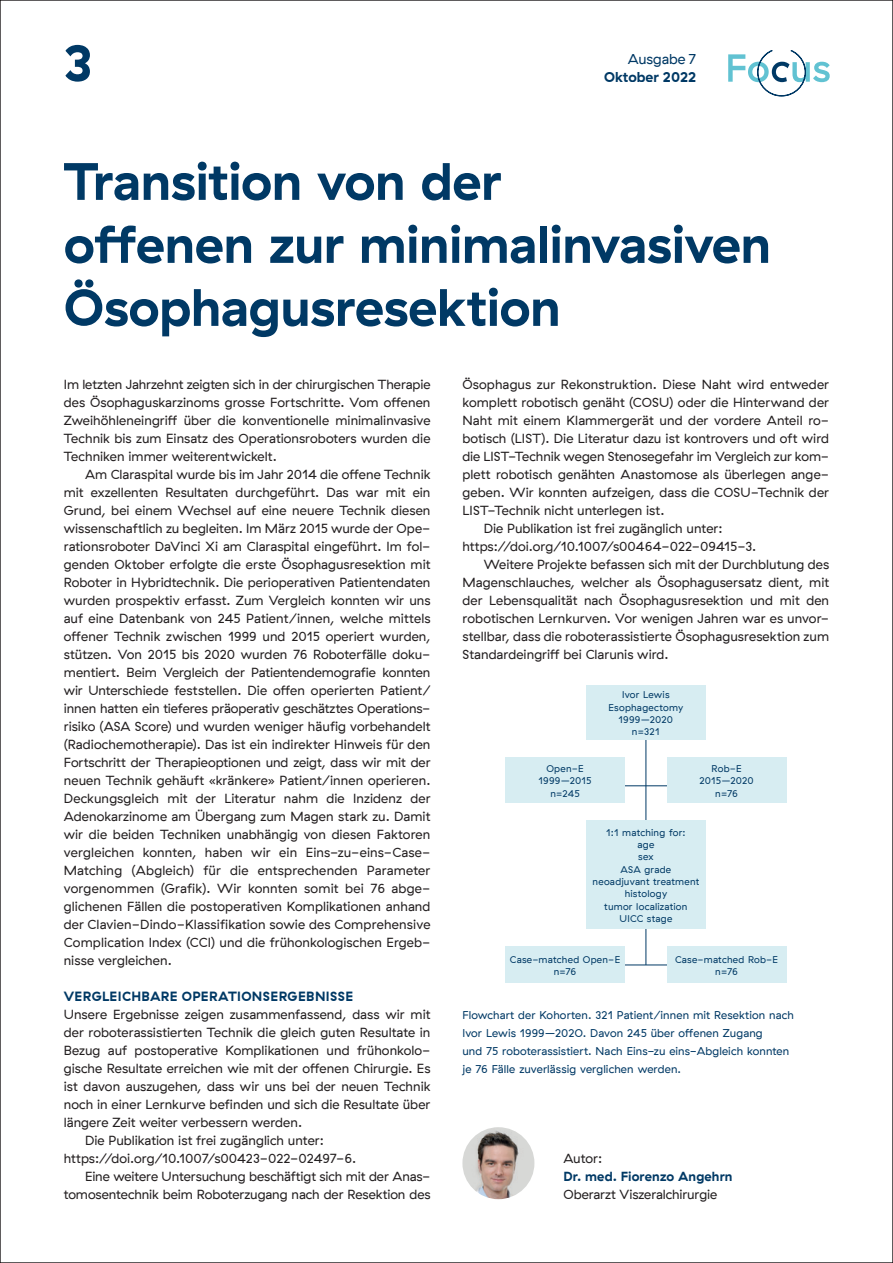
<style>
.page{position:relative;width:893px;height:1263px;background:#fff}
.page>*{position:absolute;margin:0;border:0;box-sizing:border-box;transform-origin:0 0}
.t1{font:700 52.5px/63px "GT Haptik";letter-spacing:-.01em;color:#003965}
.t2{font:700 14.25px "GT Haptik";color:#003965}
.t3{font:14.25px "GT Haptik";color:#003965}
.t4{font:700 13.35px "GT Haptik";letter-spacing:.03em;color:#003965}
.t5{font:13.2px/18px "GT Haptik";letter-spacing:.005em;color:#231f20;text-align:justify}
.t6{font:700 13.2px "GT Haptik";letter-spacing:.01em;color:#003965}
.t7{font:11.25px/18px "GT Haptik";letter-spacing:.01em;color:#003965}
.t8{font:9.75px/12.3px "GT Haptik";letter-spacing:.025em;color:#003965;text-align:center}
</style>
<div class="page">
<svg style="left:728px;top:50px;width:102px;height:46px"></svg>
<img style="left:462px;top:1127px;width:72px;height:72px;border-radius:36px">
<hr style="left:645px;top:713px;width:1px;height:252px;background:#003965">
<div style="left:586px;top:686px;width:119px;height:54px;background:#d7edf2"></div>
<div style="left:586px;top:821px;width:119px;height:108px;background:#d7edf2"></div>
<hr style="left:614px;top:964px;width:64px;height:1px;background:#003965">
<hr style="left:614px;top:785px;width:64px;height:1px;background:#003965">
<div style="left:667px;top:947px;width:119px;height:36px;background:#d7edf2"></div>
<div style="left:505px;top:947px;width:120px;height:36px;background:#d7edf2"></div>
<div style="left:505px;top:758px;width:120px;height:45px;background:#d7edf2"></div>
<div style="left:667px;top:758px;width:119px;height:45px;background:#d7edf2"></div>
<h1 class="t1" style="left:64px;top:32px;width:31px">3</h1>
<p class="t3" style="left:628px;top:51px;width:70px">Ausgabe 7</p>
<p class="t2" style="left:604px;top:68px;width:94px">Oktober 2022</p>
<h1 class="t1" style="left:64px;top:150px;width:709px">Transition von der<br>offenen zur minimalinvasiven<br>Ösophagusresektion</h1>
<p class="t5" style="left:64px;top:375px;width:368px">Im letzten Jahrzehnt zeigten sich in der chirurgischen Therapie des Ösophaguskarzinoms grosse Fortschritte. Vom offenen Zweihöhleneingriff über die konventionelle minimalinvasive Technik bis zum Einsatz des Operationsroboters wurden die Techniken immer weiterentwickelt.</p>
<p class="t5" style="left:64px;top:465px;width:368px;text-align:left;text-indent:21px">Am Claraspital wurde bis im Jahr 2014 die offene Technik mit exzellenten Resultaten durchgeführt. Das war mit ein Grund, bei einem Wechsel auf eine neuere Technik diesen wissenschaftlich zu begleiten. Im März 2015 wurde der Ope&shy;rationsroboter DaVinci Xi am Claraspital eingeführt. Im fol&shy;genden Oktober erfolgte die erste Ösophagusresektion mit Roboter in Hybridtechnik. Die perioperativen Patientendaten wurden prospektiv erfasst. Zum Vergleich konnten wir uns auf eine Datenbank von 245 Patient/innen, welche mittels offener Technik zwischen 1999 und 2015 operiert wurden, stützen. Von 2015 bis 2020 wurden 76 Roboterfälle doku&shy;mentiert. Beim Vergleich der Patientendemografie konnten wir Unterschiede feststellen. Die offen operierten Patient/ innen hatten ein tieferes präoperativ geschätztes Operations&shy;risiko (ASA Score) und wurden weniger häufig vorbehandelt (Radiochemotherapie). Das ist ein indirekter Hinweis für den Fortschritt der Therapieoptionen und zeigt, dass wir mit der neuen Technik gehäuft «kränkere» Patient/innen operieren.<br>Deckungsgleich mit der Literatur nahm die Inzidenz der Adenokarzinome am Übergang zum Magen stark zu. Damit wir die beiden Techniken unabhängig von diesen Faktoren vergleichen konnten, haben wir ein Eins-zu-eins-Case-Matching (Abgleich) für die entsprechenden Parameter vorgenommen (Grafik). Wir konnten somit bei 76 abge&shy;glichenen Fällen die postoperativen Komplikationen anhand der Clavien-Dindo-Klassifikation sowie des Comprehensive Complication Index (CCI) und die frühonkologischen Ergeb&shy;nisse vergleichen.</p>
<p class="t4" style="left:64px;top:988px;width:291px">VERGLEICHBARE OPERATIONSERGEBNISSE</p>
<p class="t5" style="left:64px;top:1005px;width:368px">Unsere Ergebnisse zeigen zusammenfassend, dass wir mit</p>
<p class="t5" style="left:64px;top:1023px;width:368px">der roboterassistierten Technik die gleich guten Resultate in</p>
<p class="t5" style="left:64px;top:1041px;width:366px">Bezug auf postoperative Komplikationen und frühonkolo-</p>
<p class="t5" style="left:64px;top:1059px;width:368px">gische Resultate erreichen wie mit der offenen Chirurgie. Es</p>
<p class="t5" style="left:64px;top:1077px;width:368px">ist davon auszugehen, dass wir uns bei der neuen Technik</p>
<p class="t5" style="left:64px;top:1095px;width:368px">noch in einer Lernkurve befinden und sich die Resultate über</p>
<p class="t5" style="left:64px;top:1113px;width:240px">längere Zeit weiter verbessern werden.</p>
<p class="t5" style="left:85px;top:1131px;width:240px">Die Publikation ist frei zugänglich unter:</p>
<p class="t5" style="left:64px;top:1149px;width:294px">https://doi.org/10.1007/s00423-022-02497-6.</p>
<p class="t5" style="left:85px;top:1167px;width:345px">Eine weitere Untersuchung beschäftigt sich mit der Anas-</p>
<p class="t5" style="left:64px;top:1185px;width:368px">tomosentechnik beim Roboterzugang nach der Resektion des</p>
<p class="t5" style="left:462px;top:375px;width:368px">Ösophagus zur Rekonstruktion. Diese Naht wird entweder</p>
<p class="t5" style="left:462px;top:393px;width:368px">komplett robotisch genäht (COSU) oder die Hinterwand der</p>
<p class="t5" style="left:462px;top:411px;width:368px">Naht mit einem Klammergerät und der vordere Anteil ro-</p>
<p class="t5" style="left:462px;top:429px;width:368px">botisch (LIST). Die Literatur dazu ist kontrovers und oft wird</p>
<p class="t5" style="left:462px;top:447px;width:368px">die LIST-Technik wegen Stenosegefahr im Vergleich zur kom-</p>
<p class="t5" style="left:462px;top:465px;width:368px">plett robotisch genähten Anastomose als überlegen ange-</p>
<p class="t5" style="left:462px;top:483px;width:368px">geben. Wir konnten aufzeigen, dass die COSU-Technik der</p>
<p class="t5" style="left:462px;top:501px;width:204px">LIST-Technik nicht unterlegen ist.</p>
<p class="t5" style="left:484px;top:519px;width:240px">Die Publikation ist frei zugänglich unter:</p>
<p class="t5" style="left:462px;top:537px;width:295px">https://doi.org/10.1007/s00464-022-09415-3.</p>
<p class="t5" style="left:484px;top:555px;width:347px">Weitere Projekte befassen sich mit der Durchblutung des</p>
<p class="t5" style="left:462px;top:573px;width:368px">Magenschlauches, welcher als Ösophagusersatz dient, mit</p>
<p class="t5" style="left:462px;top:591px;width:368px">der Lebensqualität nach Ösophagusresektion und mit den</p>
<p class="t5" style="left:462px;top:609px;width:368px">robotischen Lernkurven. Vor wenigen Jahren war es unvor-</p>
<p class="t5" style="left:462px;top:627px;width:368px">stellbar, dass die roboterassistierte Ösophagusresektion zum</p>
<p class="t5" style="left:462px;top:645px;width:208px">Standardeingriff bei Clarunis wird.</p>
<p class="t8" style="left:608px;top:689px;width:76px">Ivor Lewis<br>Esophagectomy<br>1999–2020 n=321</p>
<p class="t8" style="left:538px;top:762px;width:54px">Open-E<br>1999–2015 n=245</p>
<p class="t8" style="left:699px;top:762px;width:56px">Rob-E<br>2015–2020 n=76</p>
<p class="t8" style="left:593px;top:826px;width:108px">1:1 matching for:<br>age<br>sex<br>ASA grade neoadjuvant treatment histology<br>tumor localization<br>UICC stage</p>
<p class="t8" style="left:675px;top:953px;width:105px">Case-matched Rob-E n=76</p>
<p class="t8" style="left:510px;top:953px;width:112px">Case-matched Open-E n=76</p>
<p class="t7" style="left:462px;top:1006px;width:333px">Flowchart der Kohorten. 321 Patient/innen mit Resektion nach Ivor Lewis 1999–2020. Davon 245 über offenen Zugang<br>und 75 roboterassistiert. Nach Eins-zu eins-Abgleich konnten je 76 Fälle zuverlässig verglichen werden.</p>
<p class="t5" style="left:563px;top:1149px;width:40px">Autor:</p>
<p class="t6" style="left:563px;top:1168px;width:171px">Dr. med. Fiorenzo Angehrn</p>
<p class="t5" style="left:563px;top:1185px;width:155px">Oberarzt Viszeralchirurgie</p>
</div>
